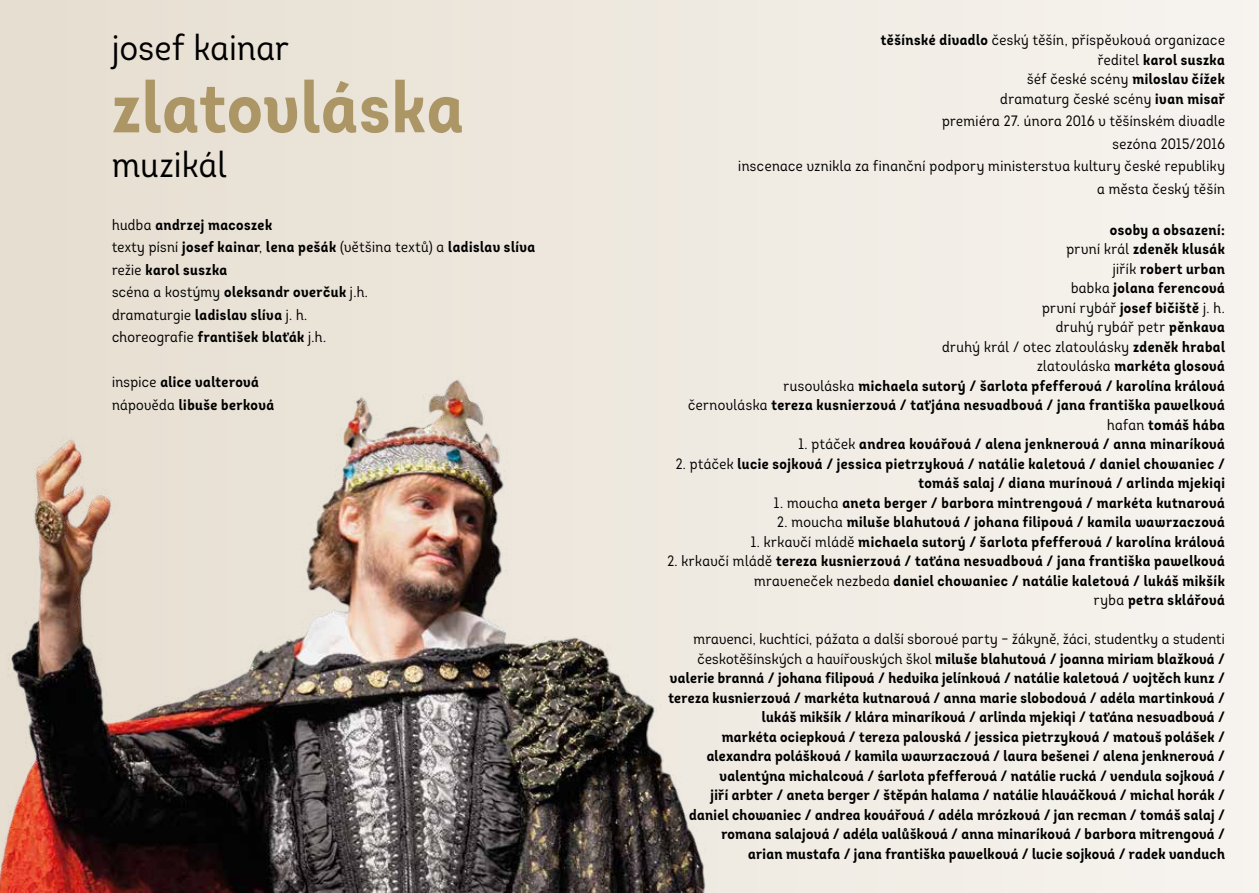
<style>
.page{position:relative;width:1259px;height:893px;background:#fff}
.page>*{position:absolute;margin:0;border:0;box-sizing:border-box;transform-origin:0 0}
.t1{font:72px "Intro Cond Bold Alt";letter-spacing:.015em;color:#ac9666}
.t2{font:36px "Intro Cond Alt";letter-spacing:.015em;color:#000}
.t3{font:15px/19.5px "Intro Cond Bold Alt";letter-spacing:.025em;color:#000;text-align:right}
.t4{font:15px/22.5px "Intro Cond Alt";letter-spacing:.025em;color:#000;text-align:right}
.s1{font-family:"Intro Cond Alt"}
.s2{font-family:"Intro Cond Bold Alt"}
</style>
<div class="page">
<div style="left:0;top:0;width:1259px;height:893px;background:linear-gradient(to right,#e6ded0,#f7f4ef)"></div>
<img style="left:0;top:377px;width:709px;height:516px">
<h2 class="t2" style="left:112px;top:26px;width:178px">josef kainar</h2>
<h1 class="t1" style="left:112px;top:61px;width:353px">zlatovláska</h1>
<h2 class="t2" style="left:112px;top:143px;width:116px">muzikál</h2>
<p class="t3" style="left:112px;top:213px;width:425px;line-height:22.5px;text-align:left"><span class="s1">hudba</span> andrzej macoszek<br><span class="s1">texty písní</span> josef kainar<span class="s1">,</span> lena pešák <span class="s1">(většina textů) a</span> ladislav slíva <span class="s1">režie</span> karol suszka</p>
<p class="t4" style="left:112px;top:281px;width:257px;text-align:left">scéna a kostýmy <span class="s2">oleksandr overčuk</span> j.h. dramaturgie <span class="s2">ladislav slíva</span> j. h. choreografie <span class="s2">františek blaťák</span> j.h.</p>
<p class="t3" style="left:112px;top:371px;width:164px;line-height:22.5px;text-align:left"><span class="s1">inspice</span> alice valterová <span class="s1">nápověda</span> libuše berková</p>
<p class="t4" style="left:881px;top:29px;width:345px"><span class="s2">těšínské divadlo</span> český těšín, příspěvková organizace</p>
<p class="t3" style="left:1097px;top:50px;width:129px"><span class="s1">ředitel</span> karol suszka</p>
<p class="t4" style="left:1000px;top:69px;width:226px;line-height:19.5px">šéf české scény <span class="s2">miloslav čížek </span>dramaturg české scény <span class="s2">ivan misař</span></p>
<p class="t4" style="left:738px;top:110px;width:488px">premiéra 27. února 2016 v těšínském divadle<br>sezóna 2015/2016<br>inscenace vznikla za finanční podpory ministerstva kultury české republiky a města český těšín</p>
<p class="t3" style="left:1066px;top:220px;width:160px">osoby a obsazení:<br><span class="s1">první král</span> zdeněk klusák <span class="s1">jiřík</span> robert urban<br><span class="s1">babka</span> jolana ferencová</p>
<p class="t4" style="left:942px;top:298px;width:284px;line-height:19.5px">první rybář <span class="s2">josef bičiště</span> j. h.<br>druhý rybář petr <span class="s2">pěnkava<br></span>druhý král / otec zlatovlásky <span class="s2">zdeněk hrabal</span></p>
<p class="t3" style="left:688px;top:356px;width:538px"><span class="s1">zlatovláska</span> markéta glosová<br><span class="s1">rusovláska</span> michaela sutorý / šarlota pfefferová / karolína králová<br><span class="s1">černovláska</span> tereza kusnierzová / taťjána nesvadbová / jana františka pawelková <span class="s1">hafan</span> tomáš hába</p>
<p class="t3" style="left:798px;top:434px;width:428px"><span class="s1">1. ptáček</span> andrea kovářová / alena jenknerová / anna minaríková</p>
<p class="t3" style="left:675px;top:454px;width:551px"><span class="s1">2. ptáček</span> lucie sojková / jessica pietrzyková / natálie kaletová / daniel chowaniec / tomáš salaj / diana murínová / arlinda mjekiqi</p>
<p class="t3" style="left:774px;top:493px;width:452px"><span class="s1">1. moucha</span> aneta berger / barbora mintrengová / markéta kutnarová</p>
<p class="t3" style="left:777px;top:512px;width:449px"><span class="s1">2. moucha</span> miluše blahutová / johana filipová / kamila wawrzaczová</p>
<p class="t3" style="left:751px;top:532px;width:475px"><span class="s1">1. krkavčí mládě</span> michaela sutorý / šarlota pfefferová / karolína králová</p>
<p class="t3" style="left:667px;top:551px;width:559px"><span class="s1">2. krkavčí mládě</span> tereza kusnierzová / taťána nesvadbová / jana františka pawelková <span class="s1">mraveneček nezbeda</span> daniel chowaniec / natálie kaletová / lukáš mikšík<br><span class="s1">ryba</span> petra sklářová</p>
<p class="t4" style="left:693px;top:628px;width:533px">mravenci, kuchtíci, pážata a další sborové party – žákyně, žáci, studentky a studenti</p>
<p class="t3" style="left:668px;top:649px;width:558px"><span class="s1">českotěšínských a havířovských škol</span> miluše blahutová / joanna miriam blažková / valerie branná / johana filipová / hedvika jelínková / natálie kaletová / vojtěch kunz / tereza kusnierzová / markéta kutnarová / anna marie slobodová / adéla martinková / lukáš mikšík / klára minaríková / arlinda mjekiqi / taťána nesvadbová /<br>markéta ociepková / tereza palovská / jessica pietrzyková / matouš polášek / alexandra polášková / kamila wawrzaczová / laura bešenei / alena jenknerová / valentýna michalcová / śarlota pfefferová / natálie rucká / vendula sojková /<br>jiří arbter / aneta berger / štěpán halama / natálie hlaváčková / michal horák / daniel chowaniec / andrea kovářová / adéla mrózková / jan recman / tomáš salaj / romana salajová / adéla valůšková / anna minaríková / barbora mitrengová /<br>arian mustafa / jana františka pawelková / lucie sojková / radek vanduch</p>
</div>
